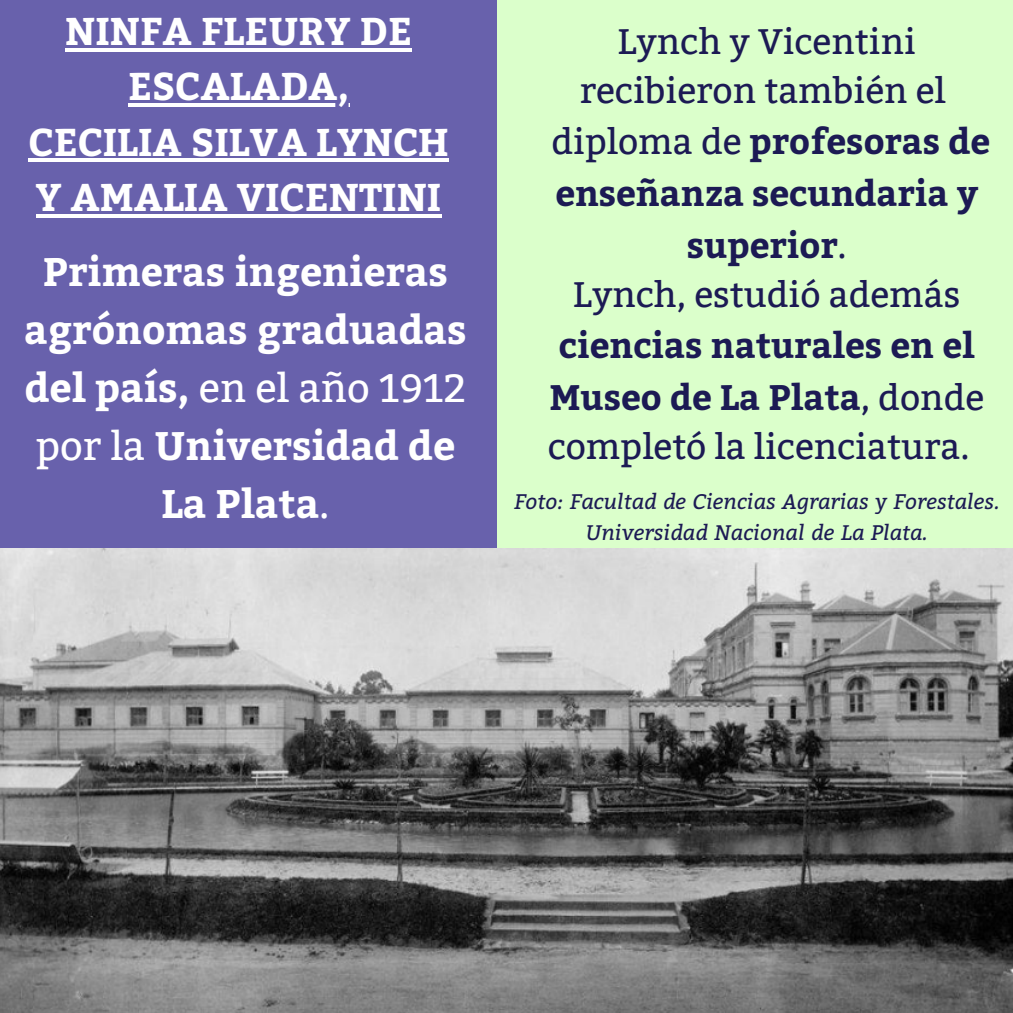
<style>
.page{position:relative;width:1013px;height:1013px;background:#fff}
.page>*{position:absolute;margin:0;border:0;box-sizing:border-box;transform-origin:0 0}
.t1{font:700 39.75px/58.1px "Bitter";color:#fff;text-align:center}
.t2{font:700 38.5px/55.2px "Bitter";color:#fff;text-align:center}
.t3{font:35.38px/50.6px "Bitter";color:#1c1a54;text-align:center}
.t4{font:700 35.38px/50.4px "Bitter";color:#1c1a54;text-align:center}
.t5{font:italic 21.12px/30.8px "Bitter";color:#1c1a54;text-align:center}
.s1{font-weight:700}
.s2{font-weight:400}
</style>
<div class="page">
<div style="left:0;top:0;width:497px;height:548px;background:#6861ac"></div>
<img style="left:0;top:548px;width:1012px;height:464px">
<div style="left:497px;top:0;width:515px;height:548px;background:#dbffcb"></div>
<hr style="left:65px;top:48px;width:347px;height:3px;background:#fff">
<hr style="left:128px;top:103px;width:221px;height:4px;background:#fff">
<hr style="left:28px;top:158px;width:421px;height:4px;background:#fff">
<hr style="left:36px;top:214px;width:405px;height:3px;background:#fff">
<p class="t2" style="left:28px;top:1px;width:422px">NINFA FLEURY DE<br>ESCALADA,<br>CECILIA SILVA LYNCH<br>Y AMALIA VICENTINI</p>
<p class="t3" style="left:551px;top:17px;width:440px">Lynch y Vicentini recibieron también el diploma de <span class="s1">profesoras de enseñanza secundaria y superior</span>.<br>Lynch, estudió además</p>
<p class="t4" style="left:548px;top:318px;width:438px">ciencias naturales en el<br>Museo de La Plata<span class="s2">, donde completó la licenciatura.</span></p>
<p class="t1" style="left:24px;top:240px;width:444px">Primeras ingenieras agrónomas graduadas del país, <span class="s2">en el año 1912 por la</span> Universidad de<br>La Plata<span class="s2">.</span></p>
<p class="t5" style="left:514px;top:485px;width:486px">Foto: Facultad de Ciencias Agrarias y Forestales.<br>Universidad Nacional de La Plata.</p>
</div>
